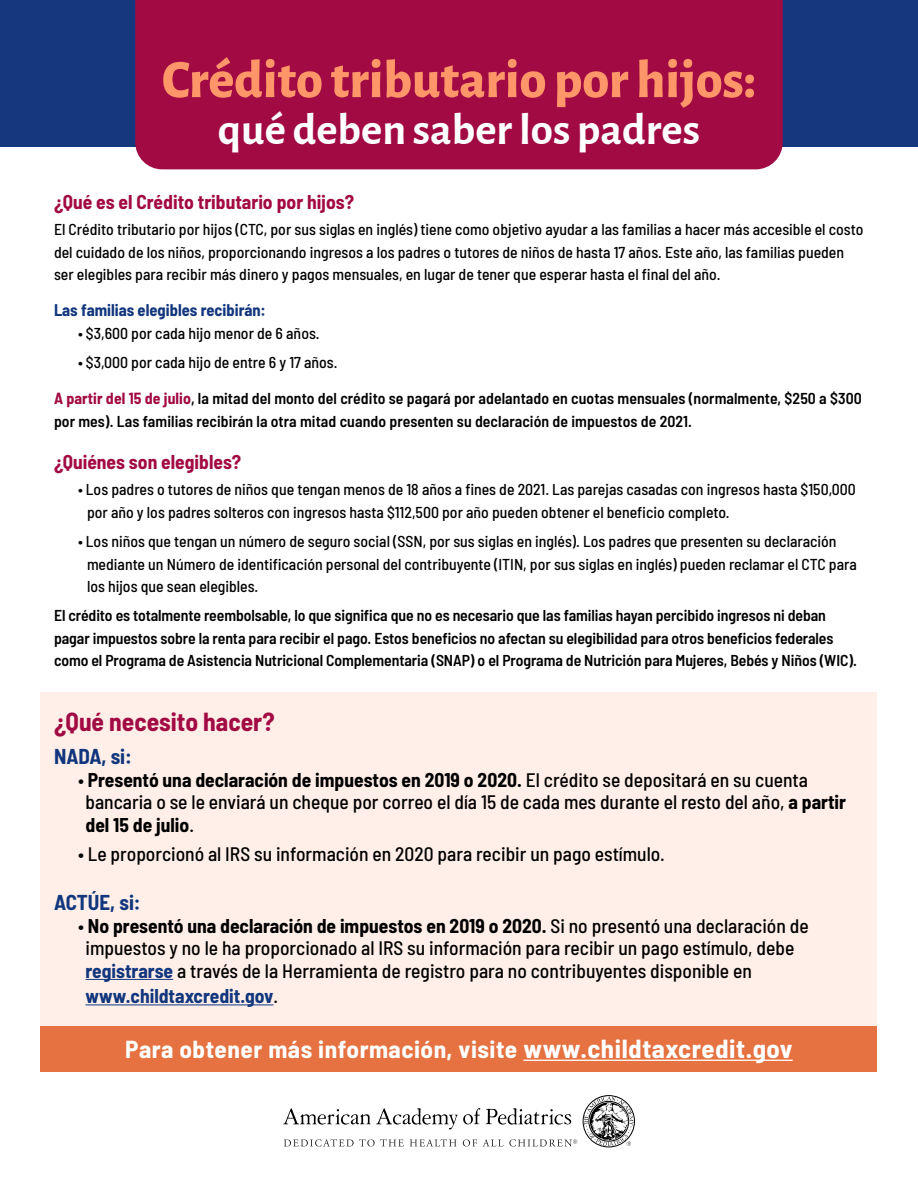
<style>
.page{position:relative;width:918px;height:1188px;background:#fff}
.page>*{position:absolute;margin:0;border:0;box-sizing:border-box;transform-origin:0 0}
.t1{font:800 54px "Alegreya Sans";color:#ff9669}
.t2{font:700 45px "Alegreya Sans";color:#fff}
.heading{font:700 semi-condensed 25.5px "Barlow";color:#a20a43}
.For_more_info{font:700 semi-condensed 24px "Barlow";letter-spacing:.02em;color:#fff;scale:1.05 1}
.subhead{font:700 semi-condensed 21px "Barlow";color:#11367e}
.Body_bullets{font:500 semi-condensed 19.5px/22.5px "Barlow";color:#000}
.heading_smaller{font:700 semi-condensed 19.5px "Barlow";color:#a20a43}
.Body_bullets-2{font:700 semi-condensed 19.5px "Barlow";color:#11367e}
.subhead_smaller{font:700 semi-condensed 16.5px "Barlow";color:#11367e}
.Body_semibod_smaller{font:600 semi-condensed 15.75px/22.5px "Barlow";letter-spacing:-.005em;color:#000}
.Body_bullets_smaller{font:500 semi-condensed 15.75px/22.5px "Barlow";color:#000}
.Body_copy_smaller{font:500 semi-condensed 15.75px/22.5px "Barlow";color:#000}
.s1{font-weight:700;color:#a20a43}
.s2{font-weight:700}
.s3{font-weight:700;color:#11367e}
.s4{font-weight:500;color:#000}
.s5{font-size:25.5px}
</style>
<div class="page">
<div style="left:0;top:0;width:918px;height:147px;background:#14377d"></div>
<div style="left:135px;top:0;width:648px;height:169px;background:#a20a43"></div>
<svg style="left:486px;top:1108px;width:85px;height:17px"></svg>
<svg style="left:283px;top:1108px;width:197px;height:22px"></svg>
<svg style="left:284px;top:1139px;width:120px;height:8px"></svg>
<svg style="left:410px;top:1139px;width:47px;height:7px"></svg>
<svg style="left:463px;top:1139px;width:14px;height:8px"></svg>
<svg style="left:584px;top:1096px;width:50px;height:50px"></svg>
<svg style="left:483px;top:1139px;width:94px;height:8px"></svg>
<div style="left:40px;top:692px;width:838px;height:334px;background:#ffefe8"></div>
<hr style="left:86px;top:979px;width:87px;height:1px;background:#11367e">
<hr style="left:86px;top:1004px;width:188px;height:1px;background:#11367e">
<div style="left:40px;top:1026px;width:838px;height:46px;background:#e57240"></div>
<hr style="left:523px;top:1060px;width:270px;height:1px;background:#fff">
<p class="t1" style="left:162px;top:39px;width:596px">Crédito tributario por hijos:</p>
<p class="t2" style="left:218px;top:96px;width:484px">qué deben saber los padres</p>
<p class="heading_smaller" style="left:54px;top:188px;width:302px">¿Qué es el Crédito tributario por hijos?</p>
<p class="Body_copy_smaller" style="left:54px;top:217px;width:811px">El Crédito tributario por hijos (CTC, por sus siglas en inglés) tiene como objetivo ayudar a las familias a hacer más accesible el costo del cuidado de los niños, proporcionando ingresos a los padres o tutores de niños de hasta 17 años. Este año, las familias pueden ser elegibles para recibir más dinero y pagos mensuales, en lugar de tener que esperar hasta el final del año.</p>
<p class="subhead_smaller" style="left:54px;top:299px;width:213px">Las familias elegibles recibirán:</p>
<p class="Body_bullets_smaller" style="left:78px;top:321px;width:243px">• $3,600 por cada hijo menor de 6 años.</p>
<p class="Body_bullets_smaller" style="left:78px;top:350px;width:261px">• $3,000 por cada hijo de entre 6 y 17 años.</p>
<p class="Body_semibod_smaller" style="left:54px;top:386px;width:809px"><span class="s1">A partir del 15 de julio</span>, la mitad del monto del crédito se pagará por adelantado en cuotas mensuales (normalmente, $250 a $300 por mes). Las familias recibirán la otra mitad cuando presenten su declaración de impuestos de 2021.</p>
<p class="heading_smaller" style="left:54px;top:448px;width:189px">¿Quiénes son elegibles?</p>
<p class="Body_bullets_smaller" style="left:87px;top:477px;width:770px;text-indent:-9px">• Los padres o tutores de niños que tengan menos de 18 años a fines de 2021. Las parejas casadas con ingresos hasta $150,000 por año y los padres solteros con ingresos hasta $112,500 por año pueden obtener el beneficio completo.</p>
<p class="Body_bullets_smaller" style="left:87px;top:529px;width:771px;text-indent:-9px">• Los niños que tengan un número de seguro social (SSN, por sus siglas en inglés). Los padres que presenten su declaración mediante un Número de identificación personal del contribuyente (ITIN, por sus siglas en inglés) pueden reclamar el CTC para los hijos que sean elegibles.</p>
<p class="Body_semibod_smaller" style="left:54px;top:603px;width:804px">El crédito es totalmente reembolsable, lo que significa que no es necesario que las familias hayan percibido ingresos ni deban pagar impuestos sobre la renta para recibir el pago. Estos beneficios no afectan su elegibilidad para otros beneficios federales como el Programa de Asistencia Nutricional Complementaria (SNAP) o el Programa de Nutrición para Mujeres, Bebés y Niños (WIC).</p>
<p class="heading" style="left:54px;top:704px;width:222px">¿Qué necesito hacer?</p>
<p class="subhead" style="left:54px;top:741px;width:79px">NADA, si:</p>
<p class="Body_bullets" style="left:86px;top:767px;width:762px;text-indent:-8px">• <span class="s2">Presentó una declaración de impuestos en 2019 o 2020.</span> El crédito se depositará en su cuenta bancaria o se le enviará un cheque por correo el día 15 de cada mes durante el resto del año, <span class="s2">a partir del 15 de julio</span>.</p>
<p class="Body_bullets" style="left:78px;top:841px;width:588px">• Le proporcionó al IRS su información en 2020 para recibir un pago estímulo.</p>
<p class="subhead" style="left:54px;top:888px;width:88px">ACTÚE, si:</p>
<p class="Body_bullets" style="left:86px;top:913px;width:725px;text-indent:-8px">• <span class="s2">No presentó una declaración de impuestos en 2019 o 2020.</span> Si no presentó una declaración de impuestos y no le ha proporcionado al IRS su información para recibir un pago estímulo, debe <span class="s3">registrarse</span> a través de la Herramienta de registro para no contribuyentes disponible en</p>
<p class="Body_bullets-2" style="left:86px;top:982px;width:194px">www.childtaxcredit.gov<span class="s4">.</span></p>
<p class="For_more_info" style="left:125px;top:1032px;width:637px">Para obtener más información, visite <span class="s5">www.childtaxcredit.gov</span></p>
</div>
